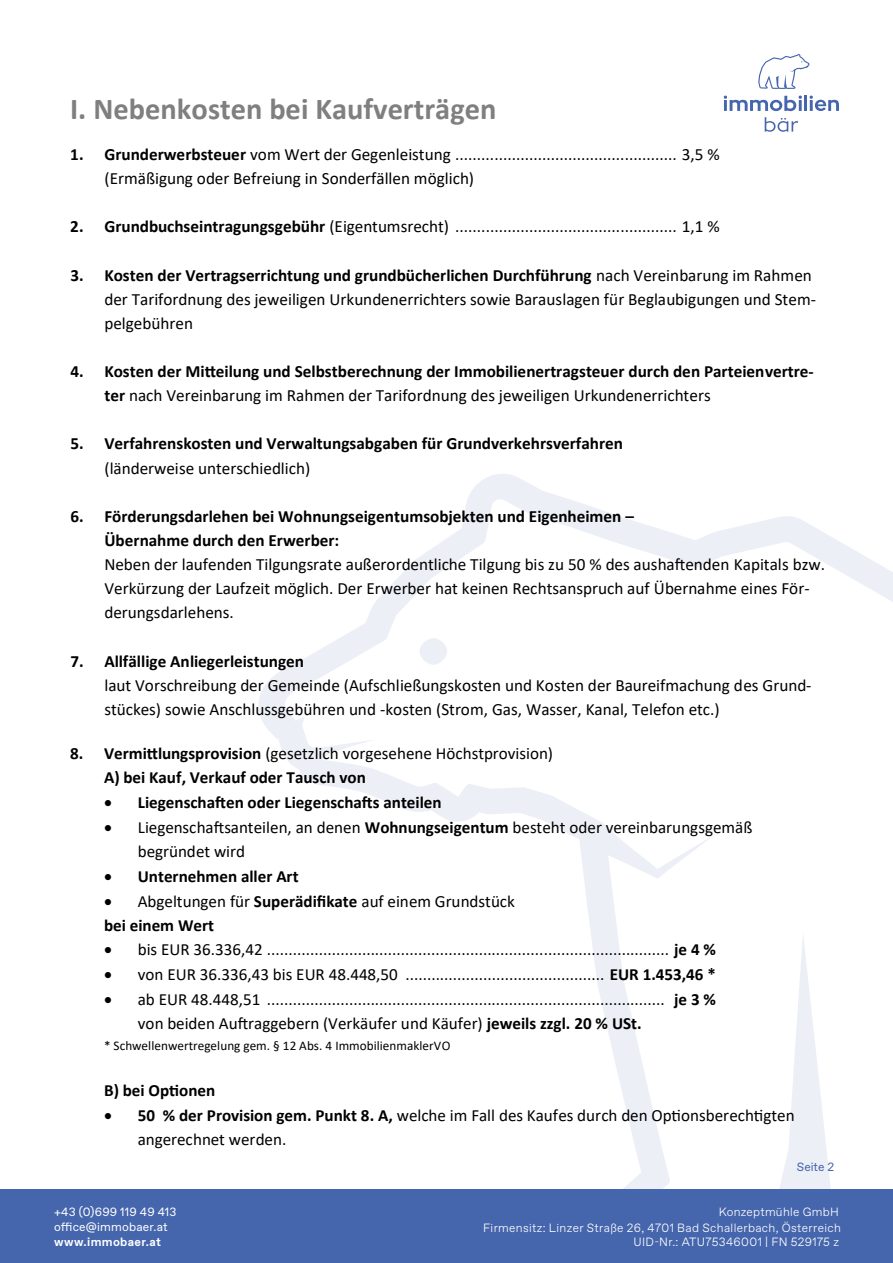
<style>
.page{position:relative;width:893px;height:1263px;background:#fff}
.page>*{position:absolute;margin:0;border:0;box-sizing:border-box;transform-origin:0 0}
.t1{font:700 30.45px "Calibri";color:#7f7f7f}
.t2{font:17.1px/24.2px "Calibri";color:#000}
.t3{font:700 17.1px/24px "Calibri";color:#000}
.t4{font:13.2px "Calibri";color:#000}
.t5{font:300 12px/15.8px "Favorit Pro";letter-spacing:.03em;color:#fff;text-align:right}
.t6{font:12px "Favorit Pro";letter-spacing:.015em;color:#fff}
.t7{font:700 12px "Favorit Pro";letter-spacing:.03em;color:#fff}
.t8{font:12px "Favorit Pro";color:#4565ad}
.s1{font-weight:700}
.s2{font-weight:400}
</style>
<div class="page">
<svg style="left:257px;top:474px;width:636px;height:716px"></svg>
<div style="left:419px;top:638px;width:28px;height:27px;background:#eceff6;border-radius:50%"></div>
<div style="left:0;top:1190px;width:893px;height:73px;background:#4565ad"></div>
<svg style="left:758px;top:54px;width:52px;height:35px"></svg>
<svg style="left:765px;top:117px;width:33px;height:15px"></svg>
<hr style="left:804px;top:96px;width:3px;height:15px;background:#4565ad">
<svg style="left:809px;top:95px;width:30px;height:16px"></svg>
<svg style="left:724px;top:95px;width:78px;height:16px"></svg>
<p class="t1" style="left:70px;top:87px;width:428px">I. Nebenkosten bei Kaufverträgen</p>
<p class="t2" style="left:104px;top:142px;width:617px;text-indent:-34px"><span class="s1">1. Grunderwerbsteuer</span> vom Wert der Gegenleistung ................................................... 3,5 % (Ermäßigung oder Befreiung in Sonderfällen möglich)</p>
<p class="t2" style="left:70px;top:214px;width:651px"><span class="s1">2. Grundbuchseintragungsgebühr</span> (Eigentumsrecht) ................................................... 1,1 %</p>
<p class="t2" style="left:104px;top:263px;width:713px;text-indent:-34px"><span class="s1">3. Kosten der Vertragserrichtung und grundbücherlichen Durchführung</span> nach Vereinbarung im Rahmen der Tarifordnung des jeweiligen Urkundenerrichters sowie Barauslagen für Beglaubigungen und Stem&shy;pelgebühren</p>
<p class="t3" style="left:104px;top:359px;width:711px;text-indent:-34px">4. Kosten der Mitteilung und Selbstberechnung der Immobilienertragsteuer durch den Parteienvertre&shy;ter <span class="s2">nach Vereinbarung im Rahmen der Tarifordnung des jeweiligen Urkundenerrichters</span></p>
<p class="t3" style="left:104px;top:432px;width:520px;text-indent:-34px">5. Verfahrenskosten und Verwaltungsabgaben für Grundverkehrsverfahren <span class="s2">(länderweise unterschiedlich)</span></p>
<p class="t2" style="left:104px;top:504px;width:722px;text-indent:-34px"><span class="s1">6. Förderungsdarlehen bei Wohnungseigentumsobjekten und Eigenheimen –<br>Übernahme durch den Erwerber:<br></span>Neben der laufenden Tilgungsrate außerordentliche Tilgung bis zu 50 % des aushaftenden Kapitals bzw.<br>Verkürzung der Laufzeit möglich. Der Erwerber hat keinen Rechtsanspruch auf Übernahme eines För&shy;derungsdarlehens.</p>
<p class="t2" style="left:104px;top:648px;width:709px;text-indent:-34px"><span class="s1">7. Allfällige Anliegerleistungen<br></span>laut Vorschreibung der Gemeinde (Aufschließungskosten und Kosten der Baureifmachung des Grund&shy;stückes) sowie Anschlussgebühren und -kosten (Strom, Gas, Wasser, Kanal, Telefon etc.)</p>
<p class="t3" style="left:104px;top:741px;width:451px;text-indent:-34px">8. Vermittlungsprovision <span class="s2">(gesetzlich vorgesehene Höchstprovision)<br></span>A) bei Kauf, Verkauf oder Tausch von</p>
<p class="t3" style="left:104px;top:790px;width:339px">• Liegenschaften oder Liegenschafts anteilen</p>
<p class="t2" style="left:138px;top:815px;width:616px;text-indent:-34px">• Liegenschaftsanteilen, an denen <span class="s1">Wohnungseigentum</span> besteht oder vereinbarungsgemäß begründet wird</p>
<p class="t3" style="left:104px;top:864px;width:196px">• Unternehmen aller Art</p>
<p class="t2" style="left:104px;top:888px;width:412px">• Abgeltungen für <span class="s1">Superädifikate</span> auf einem Grundstück <span class="s1">bei einem Wert</span></p>
<p class="t2" style="left:104px;top:937px;width:613px">• bis EUR 36.336,42 ............................................................................................. <span class="s1">je 4 %</span></p>
<p class="t2" style="left:104px;top:962px;width:613px">• von EUR 36.336,43 bis EUR 48.448,50 .............................................. <span class="s1">EUR 1.453,46 *</span></p>
<p class="t2" style="left:138px;top:987px;width:580px;text-indent:-34px">• ab EUR 48.448,51 ............................................................................................ <span class="s1">je 3 % </span>von beiden Auftraggebern (Verkäufer und Käufer) <span class="s1">jeweils zzgl. 20 % USt.</span></p>
<p class="t4" style="left:104px;top:1036px;width:348px">* Schwellenwertregelung gem. § 12 Abs. 4 ImmobilienmaklerVO</p>
<p class="t3" style="left:104px;top:1078px;width:113px">B) bei Optionen</p>
<p class="t2" style="left:138px;top:1103px;width:658px;text-indent:-34px">• <span class="s1">50 % der Provision gem. Punkt 8. A,</span> welche im Fall des Kaufes durch den Optionsberechtigten angerechnet werden.</p>
<p class="t2" style="left:432px;top:889px;width:35px">–2–</p>
<p class="t6" style="left:54px;top:1203px;width:124px">+43 (0)699 119 49 413</p>
<p class="t6" style="left:54px;top:1218px;width:115px">office@immobaer.at</p>
<p class="t7" style="left:54px;top:1233px;width:109px">www.immobaer.at</p>
<p class="t8" style="left:797px;top:1159px;width:39px">Seite 2</p>
<p class="t5" style="left:483px;top:1203px;width:359px">Konzeptmühle GmbH<br>Firmensitz: Linzer Straße 26, 4701 Bad Schallerbach, Österreich</p>
<p class="t5" style="left:633px;top:1233px;width:207px">UID-Nr.: ATU75346001 | FN 529175 z</p>
</div>
